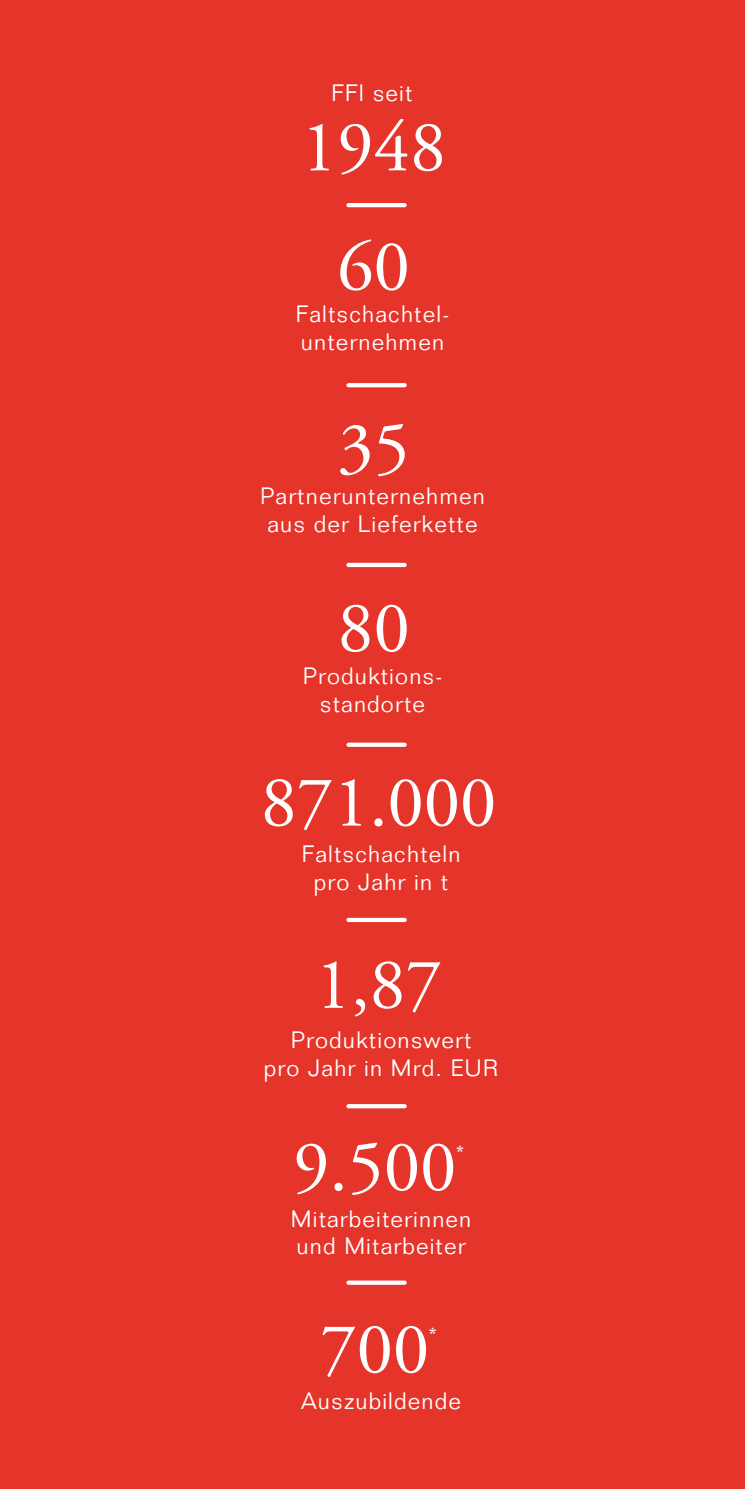
<style>
.page{position:relative;width:745px;height:1489px;background:#fff}
.page>*{position:absolute;margin:0;border:0;box-sizing:border-box;transform-origin:0 0}
.t1{font:72.5px "Adobe Garamond Pro";color:#fff}
.t2{font:300 23.25px/27.8px "Folio Std";letter-spacing:.05em;color:#fff;text-align:center}
.t3{font:300 19.75px "Folio Std";color:#fff}
</style>
<div class="page">
<div style="left:1px;top:0;width:743px;height:1488px;background:#e5342a"></div>
<hr style="left:348px;top:563px;width:56px;height:4px;background:#fff">
<svg style="left:348px;top:742px;width:56px;height:4px"></svg>
<div style="left:348px;top:917px;width:56px;height:5px;background:#fff"></div>
<svg style="left:348px;top:1104px;width:56px;height:4px"></svg>
<svg style="left:348px;top:1280px;width:56px;height:4px"></svg>
<hr style="left:348px;top:203px;width:56px;height:4px;background:#fff">
<svg style="left:348px;top:383px;width:56px;height:4px"></svg>
<p class="t2" style="left:331px;top:79px;width:82px">FFI seit</p>
<h1 class="t1" style="left:301px;top:104px;width:146px">1948</h1>
<h1 class="t1" style="left:337px;top:223px;width:74px">60</h1>
<p class="t2" style="left:295px;top:300px;width:155px;text-align:left">Faltschachtel&shy;unternehmen</p>
<h1 class="t1" style="left:337px;top:405px;width:74px">35</h1>
<p class="t2" style="left:260px;top:482px;width:226px">Partnerunternehmen aus der Lieferkette</p>
<h1 class="t1" style="left:337px;top:584px;width:74px">80</h1>
<p class="t2" style="left:302px;top:662px;width:141px">Produktions&shy;standorte</p>
<h1 class="t1" style="left:260px;top:759px;width:237px">871.000</h1>
<p class="t2" style="left:301px;top:840px;width:160px">Faltschachteln pro Jahr in t</p>
<h1 class="t1" style="left:315px;top:941px;width:128px">1,87</h1>
<p class="t2" style="left:264px;top:1025px;width:235px">Produktionswert<br>pro Jahr in Mrd. EUR</p>
<h1 class="t1" style="left:293px;top:1123px;width:164px">9.500</h1>
<p class="t3" style="left:456px;top:1141px;width:9px">*</p>
<p class="t2" style="left:291px;top:1204px;width:182px;text-align:left">Mitarbeiterinnen und Mitarbeiter</p>
<h1 class="t1" style="left:320px;top:1305px;width:110px">700</h1>
<p class="t3" style="left:429px;top:1323px;width:9px">*</p>
<p class="t2" style="left:301px;top:1386px;width:161px">Auszubildende</p>
</div>
